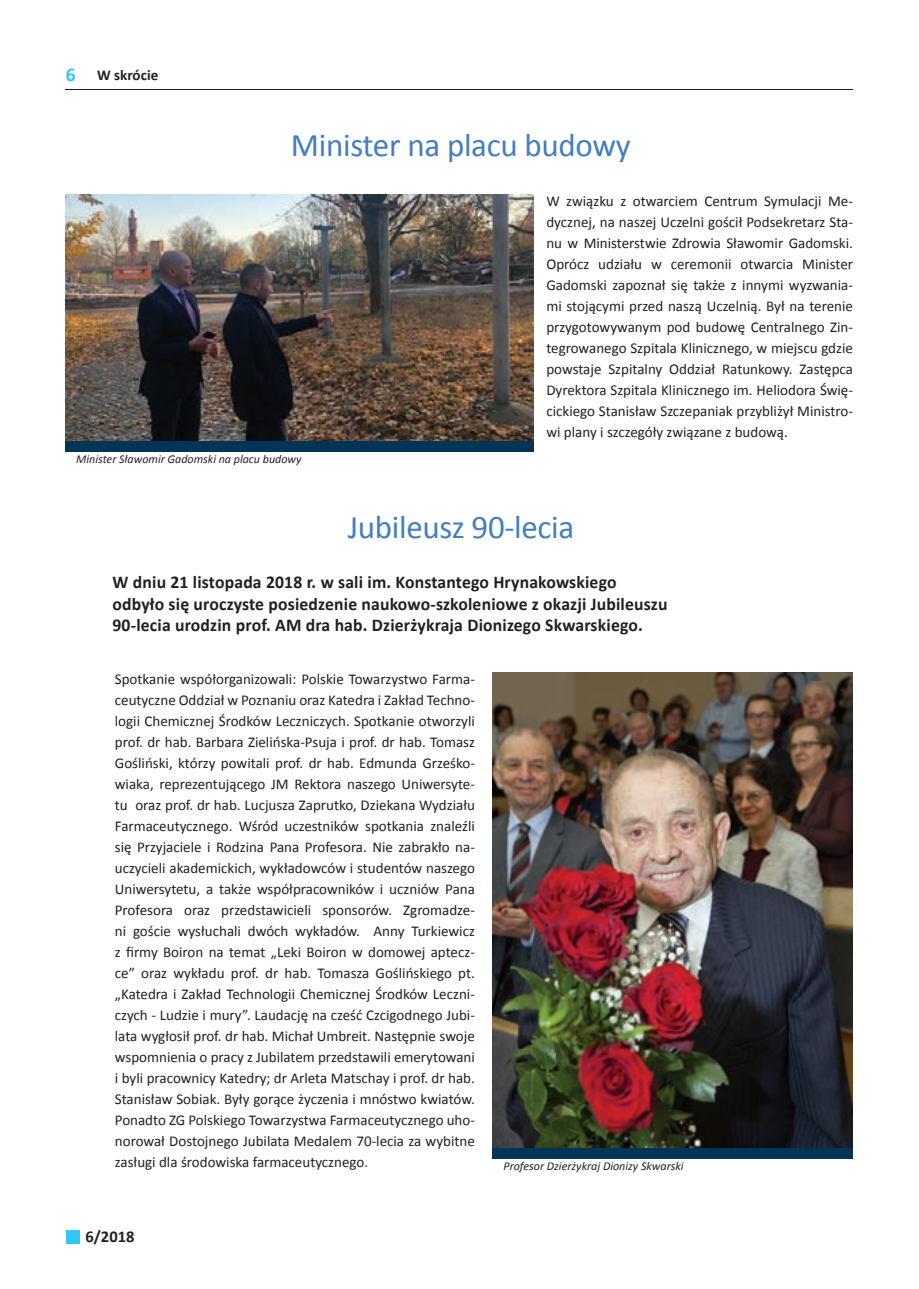
<style>
.page{position:relative;width:919px;height:1289px;background:#fff}
.page>*{position:absolute;margin:0;border:0;box-sizing:border-box;transform-origin:0 0}
.t1{font:33px "Calibri";letter-spacing:-.01em;color:#437ec1}
.t2{font:700 18px/21.6px "Calibri";letter-spacing:.01em;color:#231f20}
.t3{font:700 16.5px "Calibri";color:#231f20}
.t4{font:15px/21px "Calibri";color:#231f20;text-align:justify}
.t5{font:700 15px "Calibri";color:#231f20}
.t6{font:italic 12px "Calibri";color:#231f20}
.s1{font-size:19.5px;color:#33c5f3}
</style>
<div class="page">
<hr style="left:66px;top:89px;width:787px;height:1px;background:#231f20">
<div style="left:66px;top:1229px;width:14px;height:14px;background:#33c5f3"></div>
<img style="left:493px;top:672px;width:359px;height:476px">
<div style="left:493px;top:1148px;width:359px;height:10px;background:#003557"></div>
<img style="left:66px;top:195px;width:467px;height:246px">
<div style="left:66px;top:441px;width:467px;height:10px;background:#003557"></div>
<p class="t5" style="left:66px;top:66px;width:94px"><span class="s1">6</span> W skrócie</p>
<h1 class="t1" style="left:291px;top:124px;width:341px">Minister na placu budowy</h1>
<p class="t4" style="left:546px;top:190px;width:308px">W związku z otwarciem Centrum Symulacji Me&shy;dycznej, na naszej Uczelni gościł Podsekretarz Sta&shy;nu w Ministerstwie Zdrowia Sławomir Gadomski.<br>Oprócz udziału w ceremonii otwarcia Minister Gadomski zapoznał się także z innymi wyzwania&shy;mi stojącymi przed naszą Uczelnią. Był na terenie przygotowywanym pod budowę Centralnego Zin&shy;tegrowanego Szpitala Klinicznego, w miejscu gdzie powstaje Szpitalny Oddział Ratunkowy. Zastępca Dyrektora Szpitala Klinicznego im. Heliodora Świę&shy;cickiego Stanisław Szczepaniak przybliżył Ministro&shy;wi plany i szczegóły związane z budową.</p>
<p class="t6" style="left:76px;top:451px;width:227px">Minister Sławomir Gadomski na placu budowy</p>
<h1 class="t1" style="left:347px;top:506px;width:228px">Jubileusz 90-lecia</h1>
<p class="t2" style="left:112px;top:571px;width:556px">W dniu 21 listopada 2018 r. w sali im. Konstantego Hrynakowskiego odbyło się uroczyste posiedzenie naukowo-szkoleniowe z okazji Jubileuszu<br>90-lecia urodzin prof. AM dra hab. Dzierżykraja Dionizego Skwarskiego.</p>
<p class="t4" style="left:115px;top:668px;width:361px">Spotkanie współorganizowali: Polskie Towarzystwo Farma&shy;ceutyczne Oddział w Poznaniu oraz Katedra i Zakład Techno&shy;logii Chemicznej Środków Leczniczych. Spotkanie otworzyli prof. dr hab. Barbara Zielińska-Psuja i prof. dr hab. Tomasz Gośliński, którzy powitali prof. dr hab. Edmunda Grześko&shy;wiaka, reprezentującego JM Rektora naszego Uniwersyte&shy;tu oraz prof. dr hab. Lucjusza Zaprutko, Dziekana Wydziału Farmaceutycznego. Wśród uczestników spotkania znaleźli się Przyjaciele i Rodzina Pana Profesora. Nie zabrakło na&shy;uczycieli akademickich, wykładowców i studentów naszego Uniwersytetu, a także współpracowników i uczniów Pana Profesora oraz przedstawicieli sponsorów. Zgromadze&shy;ni goście wysłuchali dwóch wykładów. Anny Turkiewicz z firmy Boiron na temat „Leki Boiron w domowej aptecz&shy;ce” oraz wykładu prof. dr hab. Tomasza Goślińskiego pt. „Katedra i Zakład Technologii Chemicznej Środków Leczni&shy;czych - Ludzie i mury”. Laudację na cześć Czcigodnego Jubi&shy;lata wygłosił prof. dr hab. Michał Umbreit. Następnie swoje wspomnienia o pracy z Jubilatem przedstawili emerytowani i byli pracownicy Katedry; dr Arleta Matschay i prof. dr hab.<br>Stanisław Sobiak. Były gorące życzenia i mnóstwo kwiatów.<br>Ponadto ZG Polskiego Towarzystwa Farmaceutycznego uho&shy;norował Dostojnego Jubilata Medalem 70-lecia za wybitne zasługi dla środowiska farmaceutycznego.</p>
<p class="t3" style="left:85px;top:1225px;width:50px">6/2018</p>
<p class="t6" style="left:503px;top:1157px;width:182px">Profesor Dzierżykraj Dionizy Skwarski</p>
</div>
